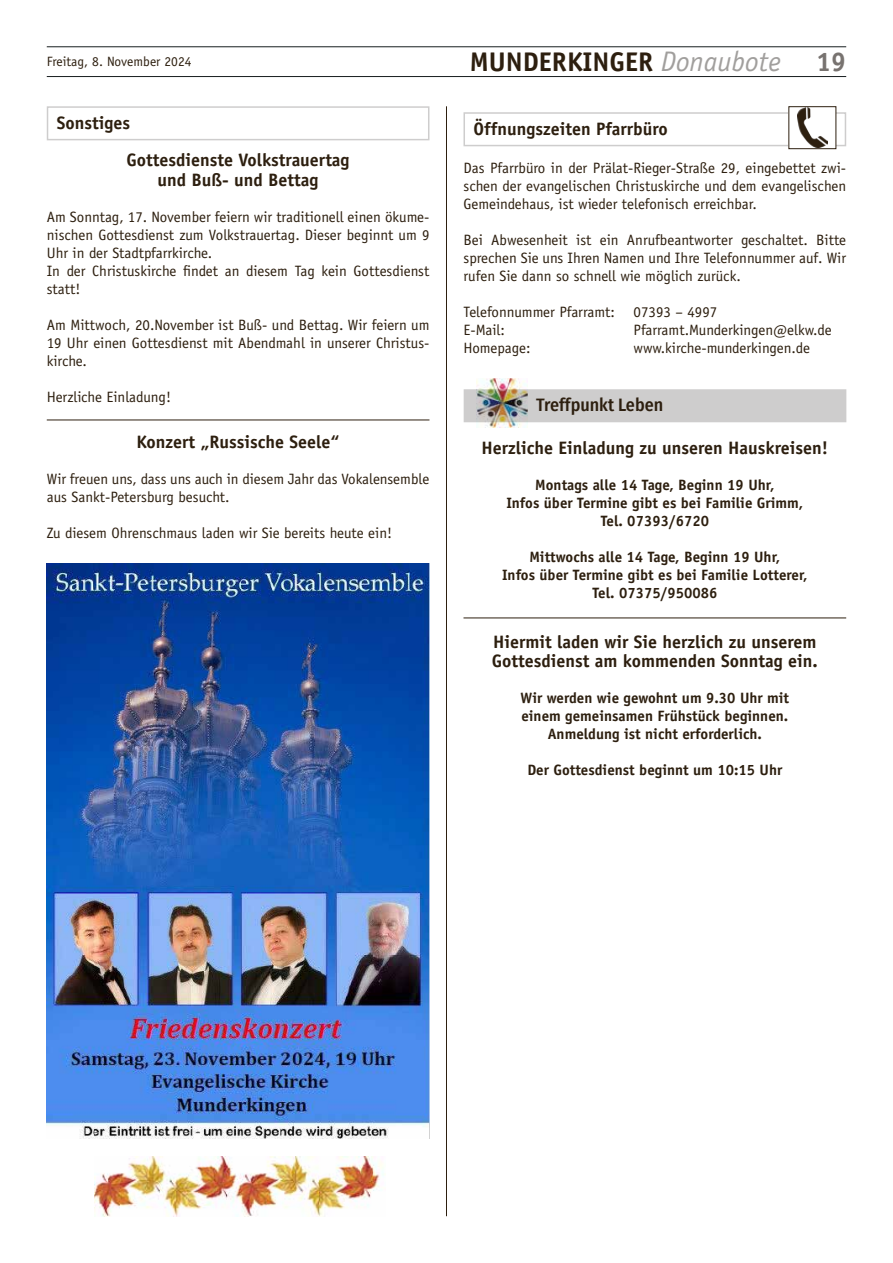
<style>
.page{position:relative;width:893px;height:1263px;background:#fff}
.page>*{position:absolute;margin:0;border:0;box-sizing:border-box;transform-origin:0 0}
.t1{font:700 27px "Officina Sans";color:#2d1f0f}
.t2{font:700 18px/36.8px "Officina Sans";color:#2d1f0f}
.t3{font:500 18px "Fira Sans Condensed";color:#2d1f0f}
.t4{font:15px/18px "Officina Sans";color:#2d1f0f}
.t5{font:700 15px/18px "Officina Sans";color:#2d1f0f;text-align:center}
.t6{font:13.5px "Officina Sans";color:#2d1f0f}
.s1{font-weight:400;font-style:italic;font-size:28.35px;color:#a19f9d}
.s2{color:#787370}
</style>
<div class="page">
<hr style="left:47px;top:76px;width:799px;height:1px;background:#171d1f">
<hr style="left:47px;top:47px;width:799px;height:1px;background:#171d1f">
<hr style="left:446px;top:106px;width:1px;height:1110px;background:#2d1f0f">
<hr style="left:47px;top:420px;width:382px;height:1px;background:#2d1f0f">
<div style="left:47px;top:106px;width:382px;height:34px;border:2px solid #cecdcd"></div>
<img style="left:47px;top:564px;width:382px;height:574px">
<hr style="left:463px;top:618px;width:383px;height:1px;background:#2d1f0f">
<div style="left:463px;top:112px;width:383px;height:34px;border:2px solid #cecdcd"></div>
<div style="left:789px;top:107px;width:47px;height:42px;background:#fff"></div>
<img style="left:797px;top:108px;width:30px;height:39px">
<div style="left:788px;top:106px;width:48px;height:43px;border:1px solid #2d1f0f"></div>
<div style="left:464px;top:389px;width:382px;height:33px;background:#cecdcd"></div>
<img style="left:476px;top:378px;width:52px;height:50px">
<img style="left:95px;top:1156px;width:288px;height:60px">
<p class="t6" style="left:47px;top:53px;width:146px">Freitag, 8. November 2024</p>
<h1 class="t1" style="left:470px;top:45px;width:378px">MUNDERKINGER <span class="s1">Donaubote</span> <span class="s2">19</span></h1>
<p class="t2" style="left:127px;top:105px;width:225px;text-indent:-70px">Sonstiges<br>Gottesdienste Volkstrauertag</p>
<p class="t2" style="left:158px;top:161px;width:162px">und Buß- und Bettag</p>
<p class="t4" style="left:47px;top:208px;width:384px">Am Sonntag, 17. November feiern wir traditionell einen ökume&shy;nischen Gottesdienst zum Volkstrauertag. Dieser beginnt um 9<br>Uhr in der Stadtpfarrkirche.<br>In der Christuskirche findet an diesem Tag kein Gottesdienst statt!</p>
<p class="t4" style="left:47px;top:316px;width:384px;text-align:justify">Am Mittwoch, 20.November ist Buß- und Bettag. Wir feiern um 19 Uhr einen Gottesdienst mit Abendmahl in unserer Christus&shy;kirche.</p>
<p class="t4" style="left:47px;top:388px;width:126px">Herzliche Einladung!</p>
<p class="t2" style="left:137px;top:423px;width:205px">Konzert „Russische Seele“</p>
<p class="t4" style="left:47px;top:470px;width:384px">Wir freuen uns, dass uns auch in diesem Jahr das Vokalensemble aus Sankt-Petersburg besucht.</p>
<p class="t4" style="left:47px;top:524px;width:347px">Zu diesem Ohrenschmaus laden wir Sie bereits heute ein!</p>
<p class="t2" style="left:473px;top:111px;width:196px">Öffnungszeiten Pfarrbüro</p>
<p class="t4" style="left:463px;top:159px;width:384px;text-align:justify">Das Pfarrbüro in der Prälat-Rieger-Straße 29, eingebettet zwi&shy;schen der evangelischen Christuskirche und dem evangelischen Gemeindehaus, ist wieder telefonisch erreichbar.</p>
<p class="t4" style="left:463px;top:231px;width:384px;text-align:justify">Bei Abwesenheit ist ein Anrufbeantworter geschaltet. Bitte sprechen Sie uns Ihren Namen und Ihre Telefonnummer auf. Wir rufen Sie dann so schnell wie möglich zurück.</p>
<p class="t4" style="left:463px;top:303px;width:255px">Telefonnummer Pfarramt: 07393 – 4997<br>E-Mail:</p>
<p class="t4" style="left:634px;top:321px;width:200px">Pfarramt.Munderkingen@elkw.de</p>
<p class="t4" style="left:463px;top:339px;width:68px">Homepage:</p>
<p class="t4" style="left:634px;top:339px;width:178px">www.kirche-munderkingen.de</p>
<p class="t3" style="left:536px;top:390px;width:129px">Treffpunkt Leben</p>
<p class="t2" style="left:481px;top:429px;width:348px">Herzliche Einladung zu unseren Hauskreisen!</p>
<p class="t5" style="left:506px;top:475px;width:298px">Montags alle 14 Tage, Beginn 19 Uhr,<br>Infos über Termine gibt es bei Familie Grimm,<br>Tel. 07393/6720</p>
<p class="t5" style="left:502px;top:547px;width:307px">Mittwochs alle 14 Tage, Beginn 19 Uhr,<br>Infos über Termine gibt es bei Familie Lotterer,<br>Tel. 07375/950086</p>
<p class="t2" style="left:492px;top:632px;width:327px;line-height:19.5px">Hiermit laden wir Sie herzlich zu unserem<br>Gottesdienst am kommenden Sonntag ein.</p>
<p class="t5" style="left:520px;top:689px;width:270px">Wir werden wie gewohnt um 9.30 Uhr mit einem gemeinsamen Frühstück beginnen.<br>Anmeldung ist nicht erforderlich.</p>
<p class="t5" style="left:527px;top:761px;width:257px">Der Gottesdienst beginnt um 10:15 Uhr</p>
</div>
